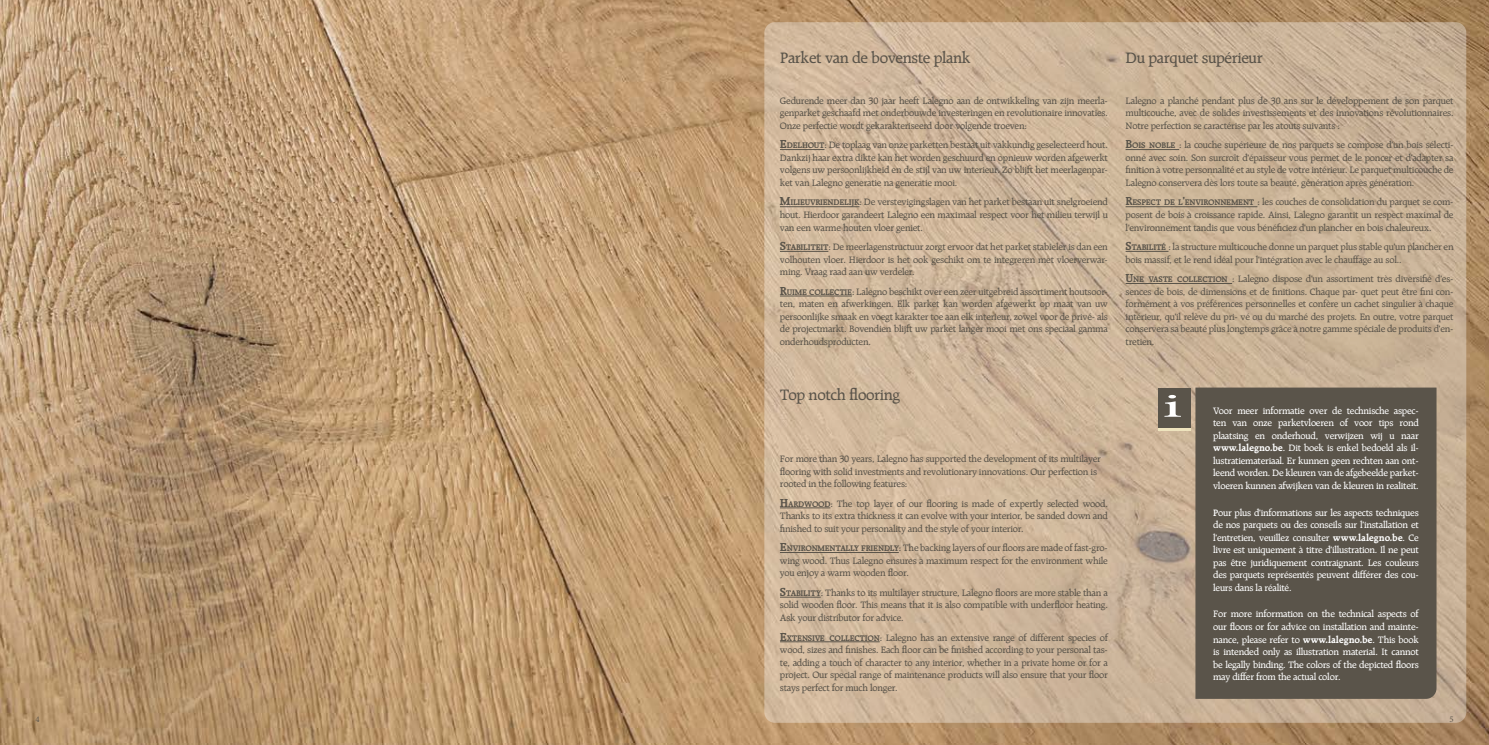
<style>
.page{position:relative;width:1489px;height:745px;background:#fff}
.page>*{position:absolute;margin:0;border:0;box-sizing:border-box;transform-origin:0 0}
.t1{font:34.12px "Minion Pro";color:#fff;scale:2.2 1}
.t2{font:500 16.25px "Raleigh LT Std";letter-spacing:-.02em;color:#5a544a}
.t3{font:500 10px/12.5px "Raleigh LT Std";letter-spacing:-.02em;color:#5a544a;text-align:justify}
.t4{font:500 10px/12.5px "Raleigh LT Std";letter-spacing:-.02em;color:#fff;text-align:justify}
.t5{font:700 8.75px "Raleigh LT Std";letter-spacing:-.03em;color:#5a544a}
.t6{font:8.75px "Minion Pro";color:#5a544a}
.s1{font-weight:700;font-size:12.5px}
.s2{font-weight:700;font-size:8.75px}
.s3{font-size:12.5px}
.s4{font-weight:700}
.s5{font-weight:600}
</style>
<div class="page">
<img style="left:0;top:0;width:1488px;height:744px">
<svg style="left:764px;top:22px;width:702px;height:700px;background:#ccb499"></svg>
<hr style="left:780px;top:149px;width:44px;height:1px;background:#5a544a">
<hr style="left:780px;top:206px;width:79px;height:1px;background:#5a544a">
<hr style="left:780px;top:251px;width:48px;height:1px;background:#5a544a">
<hr style="left:780px;top:295px;width:72px;height:1px;background:#5a544a">
<hr style="left:1125px;top:149px;width:54px;height:1px;background:#5a544a">
<hr style="left:1125px;top:206px;width:132px;height:1px;background:#5a544a">
<hr style="left:1125px;top:251px;width:43px;height:1px;background:#5a544a">
<hr style="left:1125px;top:283px;width:106px;height:1px;background:#5a544a">
<hr style="left:780px;top:507px;width:50px;height:1px;background:#5a544a">
<hr style="left:780px;top:552px;width:118px;height:1px;background:#5a544a">
<hr style="left:780px;top:596px;width:40px;height:1px;background:#5a544a">
<hr style="left:780px;top:641px;width:99px;height:1px;background:#5a544a">
<div style="left:1195px;top:387px;width:241px;height:311px;background:#5a544a"></div>
<div style="left:1158px;top:388px;width:32px;height:42px;background:linear-gradient(to right,#eee3bd,#eee3bd)"></div>
<div style="left:1158px;top:388px;width:32px;height:39px;background:#5a544a"></div>
<h2 class="t2" style="left:780px;top:48px;width:192px">Parket van de bovenste plank</h2>
<p class="t3" style="left:780px;top:94px;width:329px">Gedurende meer dan 30 jaar heeft Lalegno aan de ontwikkeling van zijn meerla&shy;genparket geschaafd met onderbouwde investeringen en revolutionaire innovaties.<br>Onze perfectie wordt gekarakteriseerd door volgende troeven:</p>
<p class="t3" style="left:780px;top:139px;width:329px"><span class="s1">E</span><span class="s2">DELHOUT</span>: De toplaag van onze parketten bestaat uit vakkundig geselecteerd hout.<br>Dankzij haar extra dikte kan het worden geschuurd en opnieuw worden afgewerkt volgens uw persoonlijkheid en de stijl van uw interieur. Zo blijft het meerlagenpar&shy;ket van Lalegno generatie na generatie mooi.</p>
<p class="t3" style="left:780px;top:196px;width:329px"><span class="s1">M</span><span class="s2">ILIEUVRIENDELIJK</span>: De verstevigingslagen van het parket bestaan uit snelgroeiend hout. Hierdoor garandeert Lalegno een maximaal respect voor het milieu terwijl u van een warme houten vloer geniet.</p>
<p class="t3" style="left:780px;top:240px;width:329px"><span class="s1">S</span><span class="s2">TABILITEIT</span>: De meerlagenstructuur zorgt ervoor dat het parket stabieler is dan een volhouten vloer. Hierdoor is het ook geschikt om te integreren met vloerverwar&shy;ming. Vraag raad aan uw verdeler.</p>
<p class="t3" style="left:780px;top:285px;width:329px"><span class="s1">R</span><span class="s2">UIME COLLECTIE</span>: Lalegno beschikt over een zeer uitgebreid assortiment houtsoor&shy;ten, maten en afwerkingen. Elk parket kan worden afgewerkt op maat van uw persoonlijke smaak en voegt karakter toe aan elk interieur, zowel voor de privé- als de projectmarkt. Bovendien blijft uw parket langer mooi met ons speciaal gamma onderhoudsproducten.</p>
<h2 class="t2" style="left:780px;top:385px;width:122px">Top notch flooring</h2>
<p class="t3" style="left:780px;top:452px;width:322px;text-align:left">For more than 30 years, Lalegno has supported the development of its multilayer flooring with solid investments and revolutionary innovations. Our perfection is rooted in the following features:</p>
<p class="t3" style="left:780px;top:497px;width:329px"><span class="s1">H</span><span class="s2">ARDWOOD</span>: The top layer of our flooring is made of expertly selected wood.<br>Thanks to its extra thickness it can evolve with your interior, be sanded down and finished to suit your personality and the style of your interior.</p>
<p class="t3" style="left:780px;top:541px;width:329px"><span class="s1">E</span><span class="s2">NVIRONMENTALLY FRIENDLY</span>: The backing layers of our floors are made of fast-gro&shy;wing wood. Thus Lalegno ensures a maximum respect for the environment while you enjoy a warm wooden floor.</p>
<p class="t3" style="left:780px;top:586px;width:329px"><span class="s1">S</span><span class="s2">TABILITY</span>: Thanks to its multilayer structure, Lalegno floors are more stable than a solid wooden floor. This means that it is also compatible with underfloor heating.<br>Ask your distributor for advice.</p>
<p class="t3" style="left:780px;top:630px;width:329px"><span class="s1">E</span><span class="s2">XTENSIVE COLLECTION</span>: Lalegno has an extensive range of different species of wood, sizes and finishes. Each floor can be finished according to your personal tas&shy;te, adding a touch of character to any interior, whether in a private home or for a project. Our special range of maintenance products will also ensure that your floor stays perfect for much longer.</p>
<h2 class="t2" style="left:1125px;top:48px;width:139px">Du parquet supérieur</h2>
<p class="t3" style="left:1125px;top:94px;width:329px">Lalegno a planché pendant plus de 30 ans sur le développement de son parquet multicouche, avec de solides investissements et des innovations révolutionnaires.<br>Notre perfection se caractérise par les atouts suivants :</p>
<p class="t3" style="left:1125px;top:139px;width:329px"><span class="s1">B</span><span class="s2">OIS NOBLE</span> : la couche supérieure de nos parquets se compose d’un bois sélecti&shy;onné avec soin. Son surcroît d’épaisseur vous permet de le poncer et d’adapter sa finition à votre personnalité et au style de votre intérieur. Le parquet multicouche de Lalegno conservera dès lors toute sa beauté, génération après génération.</p>
<p class="t5" style="left:1125px;top:197px;width:108px"><span class="s3">R</span>ESPECT DE L<span class="s3">’</span>ENVIRONNEME</p>
<p class="t3" style="left:1125px;top:196px;width:329px;text-indent:117px"><span class="s2">NT</span> : les couches de consolidation du parquet se com&shy;posent de bois à croissance rapide. Ainsi, Lalegno garantit un respect maximal de l’environnement tandis que vous bénéficiez d’un plancher en bois chaleureux.</p>
<p class="t3" style="left:1125px;top:240px;width:329px"><span class="s1">S</span><span class="s2">TABILITÉ</span> : la structure multicouche donne un parquet plus stable qu’un plancher en bois massif, et le rend idéal pour l’intégration avec le chauffage au sol..</p>
<p class="t3" style="left:1125px;top:272px;width:329px"><span class="s1">U</span><span class="s2">NE VASTE COLLECTION</span> : Lalegno dispose d’un assortiment très diversifié d’es&shy;sences de bois, de dimensions et de finitions. Chaque par- quet peut être fini con&shy;formément à vos préférences personnelles et confère un cachet singulier à chaque intérieur, qu’il relève du pri- vé ou du marché des projets. En outre, votre parquet conservera sa beauté plus longtemps grâce à notre gamme spéciale de produits d’en&shy;tretien.</p>
<h1 class="t1" style="left:1161px;top:382px;width:11px">i</h1>
<p class="t4" style="left:1213px;top:404px;width:207px">Voor meer informatie over de technische aspec&shy;ten van onze parketvloeren of voor tips rond plaatsing en onderhoud, verwijzen wij u naar <span class="s4">www.lalegno.be</span>. Dit boek is enkel bedoeld als il&shy;lustratiemateriaal. Er kunnen geen rechten aan ont&shy;leend worden. De kleuren van de afgebeelde parket&shy;vloeren kunnen afwijken van de kleuren in realiteit.</p>
<p class="t4" style="left:1213px;top:506px;width:207px"><span class="s5">P</span>our plus d’informations sur les aspects techniques de nos parquets ou des conseils sur l’installation et l’entretien, veuillez consulter <span class="s4">www.lalegno.be</span>. Ce livre est uniquement à titre d’illustration. Il ne peut pas être juridiquement contraignant. Les couleurs des parquets représentés peuvent différer des cou&shy;leurs dans la réalité.</p>
<p class="t4" style="left:1213px;top:607px;width:207px">For more information on the technical aspects of our floors or for advice on installation and mainte&shy;nance, please refer to <span class="s4">www.lalegno.be</span>. This book is intended only as illustration material. It cannot be legally binding. The colors of the depicted floors may differ from the actual color.</p>
<p class="t6" style="left:35px;top:713px;width:6px">4</p>
<p class="t6" style="left:1449px;top:713px;width:6px">5</p>
</div>
